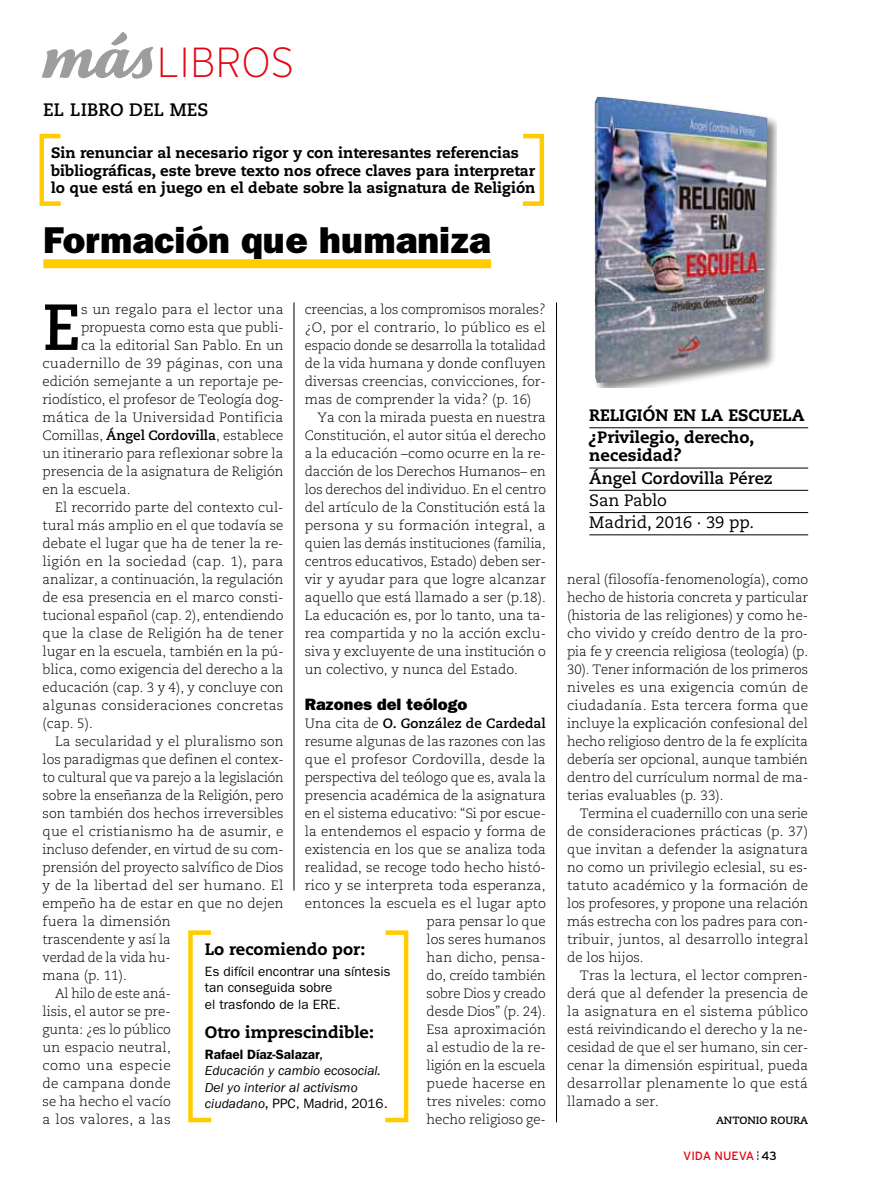
<style>
.page{position:relative;width:872px;height:1191px;background:#fff}
.page>*{position:absolute;margin:0;border:0;box-sizing:border-box;transform-origin:0 0}
.t1{font:700 64.95px "Caecilia LT Std";color:#000}
.t2{font:200 42px "Interstate";color:#e30613}
.t3{font:37.5px "ITC Franklin Gothic Std Hvy";color:#000}
.t4{font:700 18px "Caecilia LT Std";color:#000}
.t5{font:800 16.5px/22.2px "Caecilia LT Std";color:#000}
.t6{font:16.5px/22.2px "Caecilia LT Std";color:#000}
.t7{font:700 16.5px "Caecilia LT Std";color:#000}
.t8{font:16.5px "ITC Franklin Gothic Std Hvy";color:#000}
.t9{font:800 15px/17.2px "Caecilia LT Std";color:#000}
.t10{font:300 13.5px/18px "Caecilia LT Std";color:#000;text-align:justify}
.t11{font:italic 13.5px/16.5px "ITC Franklin Gothic Std";color:#000}
.t12{font:13.5px/16.5px "ITC Franklin Gothic Std";color:#000}
.t13{font:300 13.5px "Caecilia LT Std";letter-spacing:.02em;color:#000}
.t14{font:300 13.5px "Caecilia LT Std";letter-spacing:.03em;color:#000}
.t15{font:12px "Interstate";color:#e30613}
.t16{font:700 10.5px "Caecilia LT Std";color:#000}
.s1{font-weight:700}
.s2{font-weight:600;font-style:normal}
.s3{font-weight:500;font-style:normal}
.s4{font-style:normal}
.s5{color:#000}
</style>
<div class="page">
<svg style="left:42px;top:32px;width:111px;height:47px"></svg>
<hr style="left:294px;top:302px;width:1px;height:588px;background:#000">
<hr style="left:556px;top:302px;width:1px;height:820px;background:#000">
<div style="left:43px;top:259px;width:448px;height:9px;background:#fc0"></div>
<hr style="left:589px;top:427px;width:219px;height:1px;background:#000">
<hr style="left:589px;top:468px;width:219px;height:1px;background:#000">
<hr style="left:589px;top:490px;width:219px;height:1px;background:#000">
<hr style="left:589px;top:512px;width:219px;height:1px;background:#000">
<hr style="left:589px;top:534px;width:219px;height:1px;background:#000">
<div style="left:188px;top:930px;width:25px;height:192px;border:4px solid #fc0"></div>
<div style="left:383px;top:930px;width:25px;height:192px;border:4px solid #fc0"></div>
<div style="left:40px;top:134px;width:23px;height:72px;border:4px solid #fc0"></div>
<div style="left:520px;top:134px;width:24px;height:72px;border:4px solid #fc0"></div>
<div style="left:592px;top:95px;width:184px;height:292px;background:#000;opacity:.5"></div>
<img style="left:594px;top:97px;width:173px;height:286px">
<h2 class="t2" style="left:157px;top:36px;width:139px">LIBROS</h2>
<h3 class="t4" style="left:43px;top:99px;width:167px">EL LIBRO DEL MES</h3>
<p class="t9" style="left:51px;top:144px;width:486px">Sin renunciar al necesario rigor y con interesantes referencias bibliográficas, este breve texto nos ofrece claves para interpretar lo que está en juego en el debate sobre la asignatura de Religión</p>
<h3 class="t3" style="left:43px;top:218px;width:449px">Formación que humaniza</h3>
<p class="t10" style="left:305px;top:300px;width:243px">creencias, a los compromisos morales? ¿O, por el contrario, lo público es el espacio donde se desarrolla la totalidad de la vida humana y donde confluyen diversas creencias, convicciones, for&shy;mas de comprender la vida? (p. 16)</p>
<p class="t10" style="left:305px;top:408px;width:243px;text-indent:13px">Ya con la mirada puesta en nuestra Constitución, el autor sitúa el derecho a la educación –como ocurre en la re&shy;dacción de los Derechos Humanos– en los derechos del individuo. En el centro del artículo de la Constitución está la persona y su formación integral, a quien las demás instituciones (familia, centros educativos, Estado) deben ser&shy;vir y ayudar para que logre alcanzar aquello que está llamado a ser (p.18).<br>La educación es, por lo tanto, una ta&shy;rea compartida y no la acción exclu&shy;siva y excluyente de una institución o un colectivo, y nunca del Estado.</p>
<p class="t8" style="left:305px;top:694px;width:164px">Razones del teólogo</p>
<p class="t10" style="left:305px;top:714px;width:243px;text-align:right">Una cita de <span class="s1">O. González de Cardedal </span>resume algunas de las razones con las que el profesor Cordovilla, desde la perspectiva del teólogo que es, avala la presencia académica de la asignatura en el sistema educativo: “Si por escue&shy;la entendemos el espacio y forma de existencia en los que se analiza toda realidad, se recoge todo hecho histó&shy;rico y se interpreta toda esperanza, entonces la escuela es el lugar apto para pensar lo que<br>los seres humanos<br>han dicho, pensa-<br>do, creído también<br>sobre Dios y creado<br>desde Dios” (p. 24).<br>Esa aproximación<br>al estudio de la re-<br>ligión en la escuela<br>puede hacerse en<br>tres niveles: como<br>hecho religioso ge-</p>
<h1 class="t1" style="left:43px;top:289px;width:40px">E</h1>
<p class="t10" style="left:81px;top:300px;width:204px">s un regalo para el lector una</p>
<p class="t10" style="left:81px;top:318px;width:204px">propuesta como esta que publi-</p>
<p class="t10" style="left:81px;top:336px;width:204px">ca la editorial San Pablo. En un</p>
<p class="t10" style="left:43px;top:354px;width:242px">cuadernillo de 39 páginas, con una</p>
<p class="t10" style="left:43px;top:372px;width:242px">edición semejante a un reportaje pe-</p>
<p class="t10" style="left:43px;top:390px;width:243px">riodístico, el profesor de Teología dog-</p>
<p class="t10" style="left:43px;top:408px;width:242px">mática de la Universidad Pontificia</p>
<p class="t10" style="left:43px;top:426px;width:242px">Comillas, <span class="s1">Ángel Cordovilla</span>, establece</p>
<p class="t10" style="left:43px;top:444px;width:242px">un itinerario para reflexionar sobre la</p>
<p class="t10" style="left:43px;top:462px;width:242px">presencia de la asignatura de Religión</p>
<p class="t10" style="left:43px;top:480px;width:90px">en la escuela.</p>
<p class="t10" style="left:55px;top:498px;width:230px">El recorrido parte del contexto cul-</p>
<p class="t10" style="left:43px;top:516px;width:242px">tural más amplio en el que todavía se</p>
<p class="t10" style="left:43px;top:534px;width:242px">debate el lugar que ha de tener la re-</p>
<p class="t13" style="left:43px;top:554px;width:242px">ligión en la sociedad (cap. 1), para</p>
<p class="t10" style="left:43px;top:570px;width:242px">analizar, a continuación, la regulación</p>
<p class="t10" style="left:43px;top:588px;width:242px">de esa presencia en el marco consti-</p>
<p class="t10" style="left:43px;top:606px;width:242px">tucional español (cap. 2), entendiendo</p>
<p class="t10" style="left:43px;top:624px;width:242px">que la clase de Religión ha de tener</p>
<p class="t10" style="left:43px;top:642px;width:242px">lugar en la escuela, también en la pú-</p>
<p class="t10" style="left:43px;top:660px;width:243px">blica, como exigencia del derecho a la</p>
<p class="t10" style="left:43px;top:678px;width:242px">educación (cap. 3 y 4), y concluye con</p>
<p class="t10" style="left:43px;top:696px;width:242px">algunas consideraciones concretas</p>
<p class="t10" style="left:43px;top:714px;width:52px">(cap. 5).</p>
<p class="t10" style="left:55px;top:732px;width:230px">La secularidad y el pluralismo son</p>
<p class="t10" style="left:43px;top:750px;width:242px">los paradigmas que definen el contex-</p>
<p class="t10" style="left:43px;top:768px;width:242px">to cultural que va parejo a la legislación</p>
<p class="t10" style="left:43px;top:786px;width:242px">sobre la enseñanza de la Religión, pero</p>
<p class="t10" style="left:43px;top:804px;width:242px">son también dos hechos irreversibles</p>
<p class="t10" style="left:43px;top:822px;width:242px">que el cristianismo ha de asumir, e</p>
<p class="t10" style="left:43px;top:840px;width:242px">incluso defender, en virtud de su com-</p>
<p class="t10" style="left:43px;top:858px;width:242px">prensión del proyecto salvífico de Dios</p>
<p class="t10" style="left:43px;top:876px;width:242px">y de la libertad del ser humano. El</p>
<p class="t10" style="left:43px;top:894px;width:242px">empeño ha de estar en que no dejen</p>
<p class="t10" style="left:43px;top:912px;width:130px">fuera la dimensión</p>
<p class="t10" style="left:43px;top:930px;width:130px">trascendente y así la</p>
<p class="t10" style="left:43px;top:948px;width:130px">verdad de la vida hu-</p>
<p class="t10" style="left:43px;top:966px;width:86px">mana (p. 11).</p>
<p class="t10" style="left:55px;top:984px;width:117px">Al hilo de este aná-</p>
<p class="t10" style="left:43px;top:1002px;width:130px">lisis, el autor se pre-</p>
<p class="t10" style="left:43px;top:1020px;width:130px">gunta: ¿es lo público</p>
<p class="t10" style="left:43px;top:1038px;width:130px">un espacio neutral,</p>
<p class="t14" style="left:43px;top:1058px;width:130px">como una especie</p>
<p class="t10" style="left:43px;top:1074px;width:130px">de campana donde</p>
<p class="t10" style="left:43px;top:1092px;width:130px">se ha hecho el vacío</p>
<p class="t10" style="left:43px;top:1110px;width:130px">a los valores, a las</p>
<p class="t5" style="left:205px;top:938px;width:162px">Lo recomiendo por:</p>
<p class="t12" style="left:205px;top:963px;width:187px">Es difícil encontrar una síntesis tan conseguida sobre<br>el trasfondo de la ERE.</p>
<p class="t5" style="left:205px;top:1021px;width:171px">Otro imprescindible:</p>
<p class="t11" style="left:205px;top:1046px;width:184px"><span class="s2">Rafael Díaz-Salazar</span><span class="s3">,<br></span>Educación y cambio ecosocial.<br>Del yo interior al activismo ciudadano<span class="s3">,</span> <span class="s4">PPC, Madrid, 2016.</span></p>
<p class="t5" style="left:589px;top:404px;width:217px">RELIGIÓN EN LA ESCUELA ¿Privilegio, derecho,</p>
<p class="t5" style="left:589px;top:444px;width:93px">necesidad?</p>
<p class="t7" style="left:589px;top:468px;width:185px">Ángel Cordovilla Pérez</p>
<p class="t6" style="left:589px;top:489px;width:166px">San Pablo<br>Madrid, 2016 · 39 pp.</p>
<p class="t10" style="left:567px;top:570px;width:243px">neral (filosofía-fenomenología), como hecho de historia concreta y particular (historia de las religiones) y como he&shy;cho vivido y creído dentro de la pro&shy;pia fe y creencia religiosa (teología) (p.<br>30). Tener información de los primeros niveles es una exigencia común de ciudadanía. Esta tercera forma que incluye la explicación confesional del hecho religioso dentro de la fe explícita debería ser opcional, aunque también dentro del currículum normal de ma&shy;terias evaluables (p. 33).</p>
<p class="t10" style="left:567px;top:804px;width:243px;text-indent:13px">Termina el cuadernillo con una serie de consideraciones prácticas (p. 37) que invitan a defender la asignatura no como un privilegio eclesial, su es&shy;tatuto académico y la formación de los profesores, y propone una relación más estrecha con los padres para con&shy;tribuir, juntos, al desarrollo integral de los hijos.</p>
<p class="t10" style="left:567px;top:966px;width:243px;text-indent:13px">Tras la lectura, el lector compren&shy;derá que al defender la presencia de la asignatura en el sistema público está reivindicando el derecho y la ne&shy;cesidad de que el ser humano, sin cer&shy;cenar la dimensión espiritual, pueda desarrollar plenamente lo que está llamado a ser.</p>
<p class="t16" style="left:716px;top:1114px;width:94px">ANTONIO ROURA</p>
<p class="t15" style="left:683px;top:1148px;width:95px">VIDA NUEVA <span class="s5">43</span></p>
</div>
